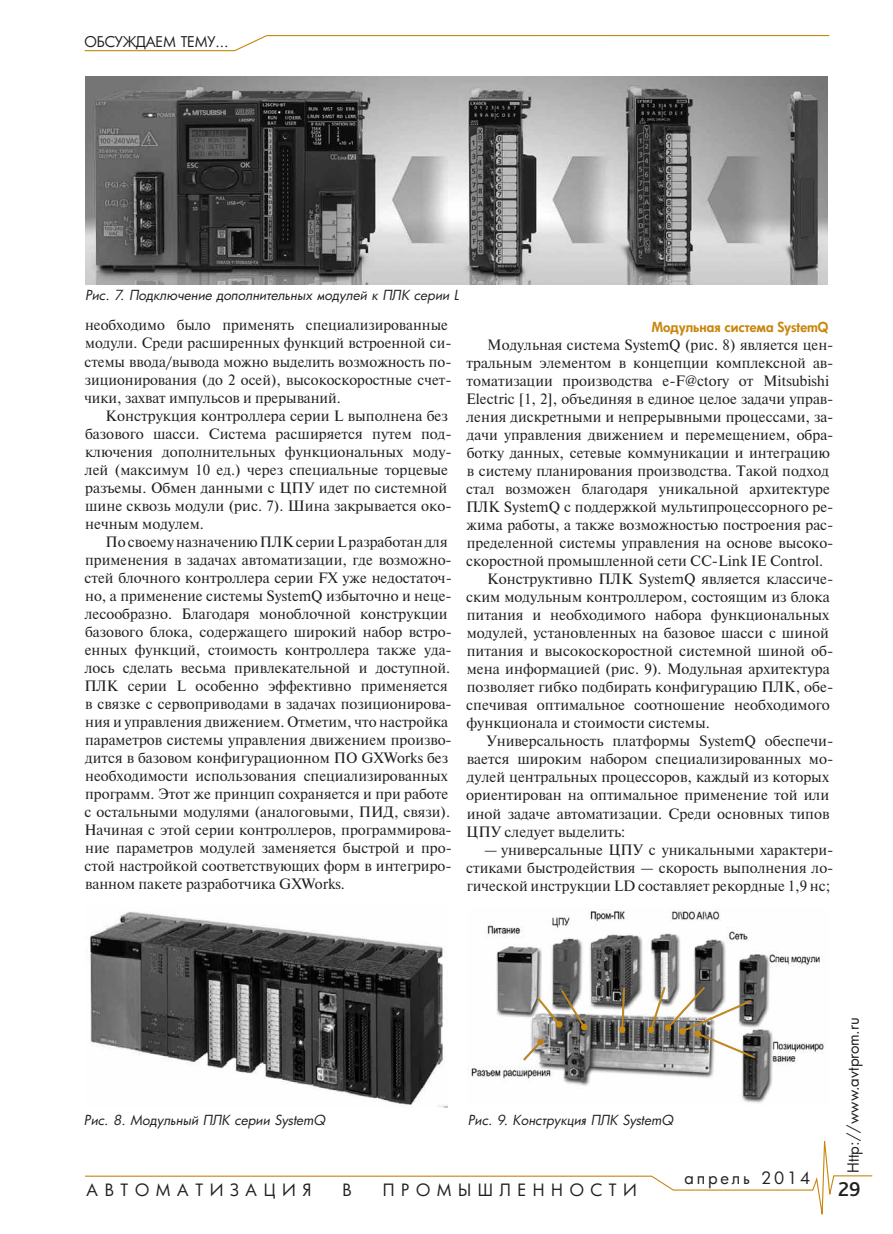
<style>
.page{position:relative;width:893px;height:1234px;background:#fff}
.page>*{position:absolute;margin:0;border:0;box-sizing:border-box;transform-origin:0 0}
.t1{font:500 21px "Bliss Pro";color:#231f20}
.t2{font:16.5px "Futura Cyr";letter-spacing:.4em;color:#231f20}
.t3{font:16.5px "Futura Cyr";letter-spacing:.17em;color:#231f20}
.t4{font:15px/18px "Newton";color:#231f20}
.t5{font:15px "Futura Cyr";color:#231f20}
.t6{font:14.4px "Futura Cyr";letter-spacing:-.01em;color:#231f20}
.t7{font:italic 13.5px "Futura Cyr";color:#231f20}
.t8{font:800 13.5px "Futura Cyr";color:#c8880f}
</style>
<div class="page">
<svg style="left:85px;top:1141px;width:788px;height:74px"></svg>
<svg style="left:84px;top:35px;width:746px;height:17px"></svg>
<img style="left:85px;top:77px;width:742px;height:208px">
<img style="left:90px;top:911px;width:358px;height:196px">
<img style="left:471px;top:909px;width:353px;height:194px">
<svg style="left:522px;top:1038px;width:22px;height:23px"></svg>
<svg style="left:535px;top:988px;width:53px;height:42px"></svg>
<svg style="left:619px;top:985px;width:7px;height:47px"></svg>
<svg style="left:647px;top:984px;width:109px;height:75px"></svg>
<p class="t6" style="left:84px;top:33px;width:145px">ОБСУЖДАЕМ ТЕМУ...</p>
<p class="t7" style="left:85px;top:286px;width:375px">Рис. 7. Подключение дополнительных модулей к ПЛК серии L</p>
<p class="t4" style="left:84px;top:316px;width:369px">необходимо было применять специализированные модули. Среди расширенных функций встроенной си&shy;стемы ввода/вывода можно выделить возможность по&shy;зиционирования (до 2 осей), высокоскоростные счет&shy;чики, захват импульсов и прерываний.</p>
<p class="t4" style="left:85px;top:406px;width:368px;text-indent:21px">Конструкция контроллера серии L выполнена без базового шасси. Система расширяется путем под&shy;ключения дополнительных функциональных моду&shy;лей (максимум 10 ед.) через специальные торцевые разъемы. Обмен данными с ЦПУ идет по системной шине сквозь модули (рис. 7). Шина закрывается око&shy;нечным модулем.</p>
<p class="t4" style="left:84px;top:532px;width:369px;text-indent:21px">По своему назначению ПЛК серии L разработан для применения в задачах автоматизации, где возможно&shy;стей блочного контроллера серии FX уже недостаточ&shy;но, а применение системы SystemQ избыточно и неце&shy;лесообразно. Благодаря моноблочной конструкции базового блока, содержащего широкий набор встро&shy;енных функций, стоимость контроллера также уда&shy;лось сделать весьма привлекательной и доступной.<br>ПЛК серии L особенно эффективно применяется в связке с сервоприводами в задачах позиционирова&shy;ния и управления движением. Отметим, что настройка параметров системы управления движением произво&shy;дится в базовом конфигурационном ПО GXWorks без необходимости использования специализированных программ. Этот же принцип сохраняется и при работе с остальными модулями (аналоговыми, ПИД, связи).<br>Начиная с этой серии контроллеров, программирова&shy;ние параметров модулей заменяется быстрой и про&shy;стой настройкой соответствующих форм в интегриро&shy;ванном пакете разработчика GXWorks.</p>
<p class="t8" style="left:652px;top:319px;width:178px">Модульная система SystemQ</p>
<p class="t4" style="left:487px;top:335px;width:348px">Модульная система SystemQ (рис. 8) является цен-</p>
<p class="t4" style="left:467px;top:353px;width:368px">тральным элементом в концепции комплексной ав-</p>
<p class="t4" style="left:467px;top:371px;width:364px">томатизации производства e‑F@ctory от Mitsubishi</p>
<p class="t4" style="left:466px;top:389px;width:369px">Electric [1, 2], объединяя в единое целое задачи управ-</p>
<p class="t4" style="left:467px;top:407px;width:368px">ления дискретными и непрерывными процессами, за-</p>
<p class="t4" style="left:467px;top:425px;width:368px">дачи управления движением и перемещением, обра-</p>
<p class="t4" style="left:467px;top:443px;width:365px">ботку данных, сетевые коммуникации и интеграцию</p>
<p class="t4" style="left:467px;top:461px;width:364px">в систему планирования производства. Такой подход</p>
<p class="t4" style="left:466px;top:479px;width:365px">стал возможен благодаря уникальной архитектуре</p>
<p class="t4" style="left:466px;top:497px;width:369px">ПЛК SystemQ с поддержкой мультипроцессорного ре-</p>
<p class="t4" style="left:467px;top:515px;width:368px">жима работы, а также возможностью построения рас-</p>
<p class="t4" style="left:467px;top:533px;width:368px">пределенной системы управления на основе высоко-</p>
<p class="t4" style="left:466px;top:551px;width:358px">скоростной промышленной сети CC-Link IE Control.</p>
<p class="t4" style="left:487px;top:569px;width:348px">Конструктивно ПЛК SystemQ является классиче-</p>
<p class="t4" style="left:466px;top:587px;width:365px">ским модульным контроллером, состоящим из блока</p>
<p class="t4" style="left:467px;top:605px;width:364px">питания и необходимого набора функциональных</p>
<p class="t4" style="left:467px;top:623px;width:364px">модулей, установленных на базовое шасси с шиной</p>
<p class="t4" style="left:467px;top:641px;width:368px">питания и высокоскоростной системной шиной об-</p>
<p class="t4" style="left:467px;top:659px;width:364px">мена информацией (рис. 9). Модульная архитектура</p>
<p class="t4" style="left:467px;top:677px;width:368px">позволяет гибко подбирать конфигурацию ПЛК, обе-</p>
<p class="t4" style="left:466px;top:695px;width:365px">спечивая оптимальное соотношение необходимого</p>
<p class="t4" style="left:466px;top:713px;width:245px">функционала и стоимости системы.</p>
<p class="t4" style="left:486px;top:731px;width:349px">Универсальность платформы SystemQ обеспечи-</p>
<p class="t4" style="left:467px;top:749px;width:368px">вается широким набором специализированных мо-</p>
<p class="t4" style="left:467px;top:767px;width:364px">дулей центральных процессоров, каждый из которых</p>
<p class="t4" style="left:466px;top:785px;width:364px">ориентирован на оптимальное применение той или</p>
<p class="t4" style="left:467px;top:803px;width:364px">иной задаче автоматизации. Среди основных типов</p>
<p class="t4" style="left:466px;top:821px;width:161px">ЦПУ следует выделить:</p>
<p class="t4" style="left:466px;top:839px;width:369px;text-align:justify;text-indent:18px">— универсальные ЦПУ с уникальными характери&shy;стиками быстродействия — скорость выполнения ло&shy;гической инструкции LD составляет рекордные 1,9 нс;</p>
<p class="t5" style="left:844px;top:1172px;width:157px;rotate:-90deg">Http://www.avtprom.ru</p>
<p class="t7" style="left:84px;top:1111px;width:243px">Рис. 8. Модульный ПЛК серии SystemQ</p>
<p class="t7" style="left:468px;top:1111px;width:207px">Рис. 9. Конструкция ПЛК SystemQ</p>
<p class="t3" style="left:685px;top:1167px;width:127px">апрель 2014</p>
<p class="t2" style="left:87px;top:1179px;width:226px">АВТОМАТИЗАЦИЯ</p>
<p class="t2" style="left:342px;top:1179px;width:11px">В</p>
<p class="t2" style="left:383px;top:1179px;width:256px">ПРОМЫШЛЕННОСТИ</p>
<h1 class="t1" style="left:838px;top:1176px;width:24px">29</h1>
</div>
